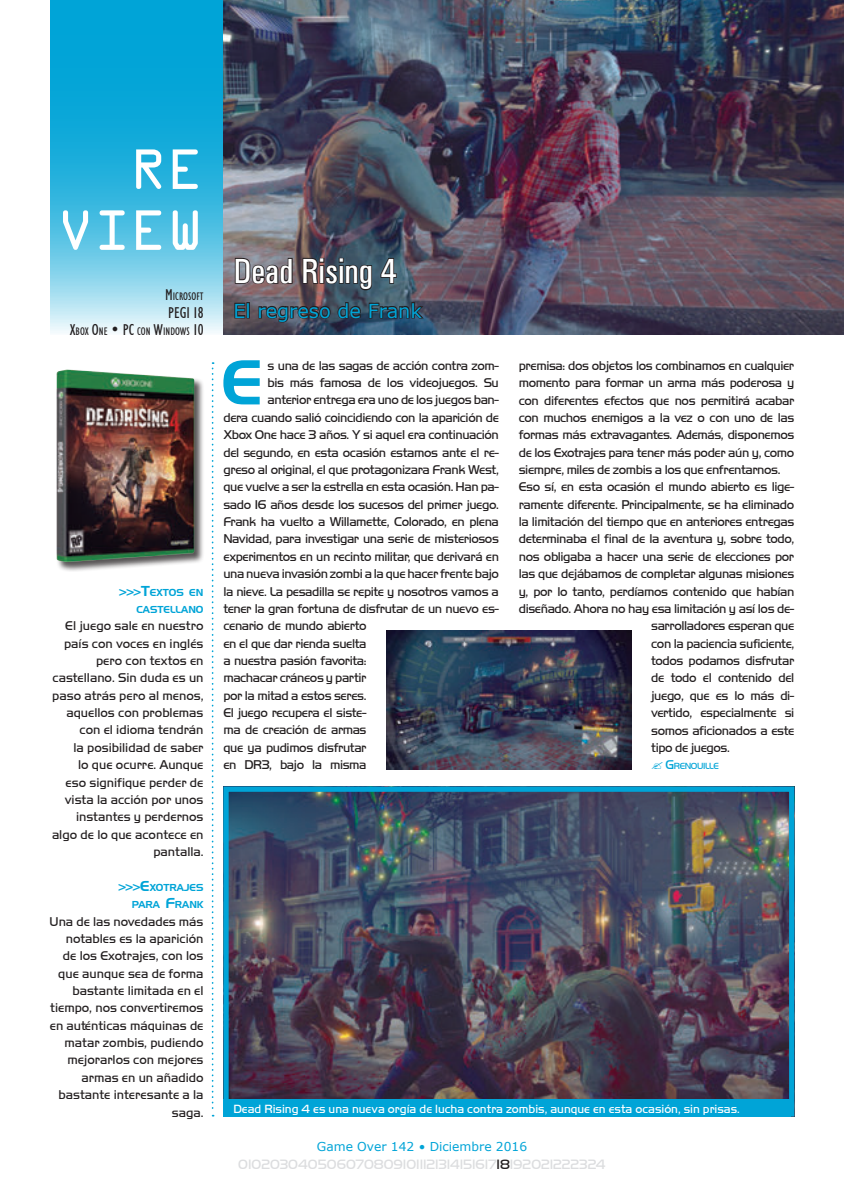
<style>
.page{position:relative;width:844px;height:1191px;background:#fff}
.page>*{position:absolute;margin:0;border:0;box-sizing:border-box;transform-origin:0 0}
.t1{font:61.43px "Handel Gothic BT";color:#00a4d7}
.t2{font:50.75px/60.9px "OCRA Std";color:#fff}
.t3{font:500 condensed 35px "Univers";color:#fff}
.t4{font:19.25px "Verdana";color:#00a4d7}
.t5{font:condensed 15.75px "Humanist 521 BT";color:#231f20}
.t6{font:14px "Handel Got D Ligh";color:#dcdddf}
.t7{font:13.12px "Handel Got D Ligh";letter-spacing:-.03em;color:#231f20}
.t8{font:13.12px/17.3px "Handel Got D Ligh";color:#231f20;text-align:right}
.t9{font:12.25px "Handel Got D Ligh";color:#fff}
.t10{font:12.25px "Verdana";color:#00a4d7}
.t11{font:condensed 11.03px "Humanist 521 BT";color:#231f20}
.t12{font:9.8px/17.3px "Handel Gothic BT";color:#00a4d7;text-align:right}
.t13{font:9.1px "Handel Got D Ligh";letter-spacing:-.045em;color:#00a4d7}
.s1{font-size:15.75px}
.s2{font-size:12.25px}
.s3{font-size:14px}
.s4{font-size:13.12px}
.s5{color:#231f20}
</style>
<div class="page">
<svg style="left:50px;top:0;width:173px;height:333px;background:#3db9e0"></svg>
<img style="left:223px;top:0;width:620px;height:335px">
<img style="left:229px;top:792px;width:559px;height:307px">
<div style="left:223px;top:786px;width:571px;height:330px;border:5px solid #00a4d7"></div>
<svg style="left:233px;top:254px;width:192px;height:69px;background:#4d505a"></svg>
<div style="left:223px;top:1099px;width:567px;height:17px;background:#00a4d7"></div>
<svg style="left:212px;top:362px;width:1px;height:754px"></svg>
<div style="left:56px;top:369px;width:149px;height:203px;background:#231f20;opacity:.75"></div>
<img style="left:56px;top:369px;width:138px;height:193px">
<img style="left:386px;top:630px;width:245px;height:139px">
<h2 class="t2" style="left:57px;top:144px;width:148px;text-indent:73px">RE<br>VIEW</h2>
<p class="t11" style="left:165px;top:290px;width:40px"><span class="s1">M</span> ICROSOFT</p>
<p class="t5" style="left:168px;top:303px;width:37px">PEGI 18</p>
<p class="t11" style="left:70px;top:325px;width:135px"><span class="s1">X</span>BOX <span class="s1">O</span>NE <span class="s1">• PC</span> CON <span class="s1">W</span>INDOWS <span class="s1">10</span></p>
<p class="t12" style="left:118px;top:583px;width:87px"><span class="s2">&gt;&gt;&gt;</span><span class="s3">T</span>EXTOS EN<br>CASTELLANO</p>
<p class="t8" style="left:52px;top:617px;width:153px">El juego sale en nuestro país con voces en inglés pero con textos en castellano. Sin duda es un paso atrás pero al menos, aquellos con problemas con el idioma tendrán<br>la posibilidad de saber<br>lo que ocurre. Aunque<br>eso signifique perder de vista la acción por unos instantes y perdernos algo de lo que acontece en pantalla.</p>
<p class="t12" style="left:132px;top:878px;width:73px;text-align:left;text-indent:-15px"><span class="s2">&gt;&gt;&gt;</span><span class="s3">E</span>XOTRAJES<br>PARA <span class="s3">F</span>RANK</p>
<p class="t8" style="left:50px;top:912px;width:155px">Una de las novedades más notables es la aparición de los Exotrajes, con los que aunque sea de forma bastante limitada en el tiempo, nos convertiremos en auténticas máquinas de matar zombis, pudiendo mejorarlos con mejores armas en un añadido bastante interesante a la saga.</p>
<h3 class="t3" style="left:233px;top:250px;width:165px">Dead Rising 4</h3>
<h3 class="t4" style="left:233px;top:297px;width:190px">El regreso de Frank</h3>
<h1 class="t1" style="left:221px;top:345px;width:43px">E</h1>
<p class="t7" style="left:267px;top:358px;width:233px">s una de las sagas de acción contra zom-</p>
<p class="t7" style="left:267px;top:375px;width:233px">bis más famosa de los videojuegos. Su</p>
<p class="t7" style="left:267px;top:393px;width:233px">anterior entrega era uno de los juegos ban-</p>
<p class="t7" style="left:223px;top:410px;width:277px">dera cuando salió coincidiendo con la aparición de</p>
<p class="t7" style="left:223px;top:427px;width:277px">Xbox One hace 3 años. Y si aquel era continuación</p>
<p class="t7" style="left:223px;top:445px;width:277px">del segundo, en esta ocasión estamos ante el re-</p>
<p class="t7" style="left:223px;top:462px;width:277px">greso al original, el que protagonizara Frank West,</p>
<p class="t7" style="left:223px;top:479px;width:277px">que vuelve a ser la estrella en esta ocasión. Han pa-</p>
<p class="t7" style="left:223px;top:497px;width:277px">sado 16 años desde los sucesos del primer juego.</p>
<p class="t7" style="left:223px;top:514px;width:277px">Frank ha vuelto a Willamette, Colorado, en plena</p>
<p class="t7" style="left:223px;top:531px;width:277px">Navidad, para investigar una serie de misteriosos</p>
<p class="t7" style="left:223px;top:549px;width:277px">experimentos en un recinto militar, que derivará en</p>
<p class="t7" style="left:223px;top:566px;width:277px">una nueva invasión zombi a la que hacer frente bajo</p>
<p class="t7" style="left:223px;top:584px;width:277px">la nieve. La pesadilla se repite y nosotros vamos a</p>
<p class="t7" style="left:223px;top:601px;width:277px">tener la gran fortuna de disfrutar de un nuevo es-</p>
<p class="t7" style="left:223px;top:618px;width:145px">cenario de mundo abierto</p>
<p class="t7" style="left:223px;top:636px;width:145px">en el que dar rienda suelta</p>
<p class="t7" style="left:223px;top:653px;width:145px">a nuestra pasión favorita:</p>
<p class="t7" style="left:223px;top:670px;width:144px">machacar cráneos y partir</p>
<p class="t7" style="left:223px;top:688px;width:144px">por la mitad a estos seres.</p>
<p class="t7" style="left:223px;top:705px;width:144px">El juego recupera el siste-</p>
<p class="t7" style="left:223px;top:722px;width:145px">ma de creación de armas</p>
<p class="t7" style="left:223px;top:740px;width:145px">que ya pudimos disfrutar</p>
<p class="t7" style="left:223px;top:757px;width:144px">en DR3, bajo la misma</p>
<p class="t7" style="left:518px;top:358px;width:277px">premisa: dos objetos los combinamos en cualquier</p>
<p class="t7" style="left:518px;top:375px;width:277px">momento para formar un arma más poderosa y</p>
<p class="t7" style="left:518px;top:393px;width:277px">con diferentes efectos que nos permitirá acabar</p>
<p class="t7" style="left:518px;top:410px;width:277px">con muchos enemigos a la vez o con uno de las</p>
<p class="t7" style="left:518px;top:427px;width:277px">formas más extravagantes. Además, disponemos</p>
<p class="t7" style="left:518px;top:445px;width:277px">de los Exotrajes para tener más poder aún y, como</p>
<p class="t7" style="left:518px;top:462px;width:263px">siempre, miles de zombis a los que enfrentarnos.</p>
<p class="t7" style="left:518px;top:479px;width:277px">Eso sí, en esta ocasión el mundo abierto es lige-</p>
<p class="t7" style="left:518px;top:497px;width:277px">ramente diferente. Principalmente, se ha eliminado</p>
<p class="t7" style="left:518px;top:514px;width:277px">la limitación del tiempo que en anteriores entregas</p>
<p class="t7" style="left:518px;top:531px;width:277px">determinaba el final de la aventura y, sobre todo,</p>
<p class="t7" style="left:518px;top:549px;width:277px">nos obligaba a hacer una serie de elecciones por</p>
<p class="t7" style="left:518px;top:566px;width:277px">las que dejábamos de completar algunas misiones</p>
<p class="t7" style="left:518px;top:584px;width:277px">y, por lo tanto, perdíamos contenido que habían</p>
<p class="t7" style="left:518px;top:601px;width:277px">diseñado. Ahora no hay esa limitación y así los de-</p>
<p class="t7" style="left:651px;top:618px;width:145px">sarrolladores esperan que</p>
<p class="t7" style="left:651px;top:636px;width:145px">con la paciencia suficiente,</p>
<p class="t7" style="left:651px;top:653px;width:145px">todos podamos disfrutar</p>
<p class="t7" style="left:651px;top:670px;width:145px">de todo el contenido del</p>
<p class="t7" style="left:651px;top:688px;width:145px">juego, que es lo más di-</p>
<p class="t7" style="left:651px;top:705px;width:144px">vertido, especialmente si</p>
<p class="t7" style="left:651px;top:722px;width:144px">somos aficionados a este</p>
<p class="t7" style="left:651px;top:740px;width:80px">tipo de juegos.</p>
<p class="t13" style="left:665px;top:761px;width:55px"><span class="s4">G</span>RENOUILLE</p>
<p class="t9" style="left:233px;top:1101px;width:507px">Dead Rising 4 es una nueva orgía de lucha contra zombis, aunque en esta ocasión, sin prisas.</p>
<p class="t10" style="left:317px;top:1138px;width:212px">Game Over 142 • Diciembre 2016</p>
<p class="t6" style="left:238px;top:1156px;width:369px">0102030405060708091011121314151617<span class="s5">18</span>192021222324</p>
</div>
